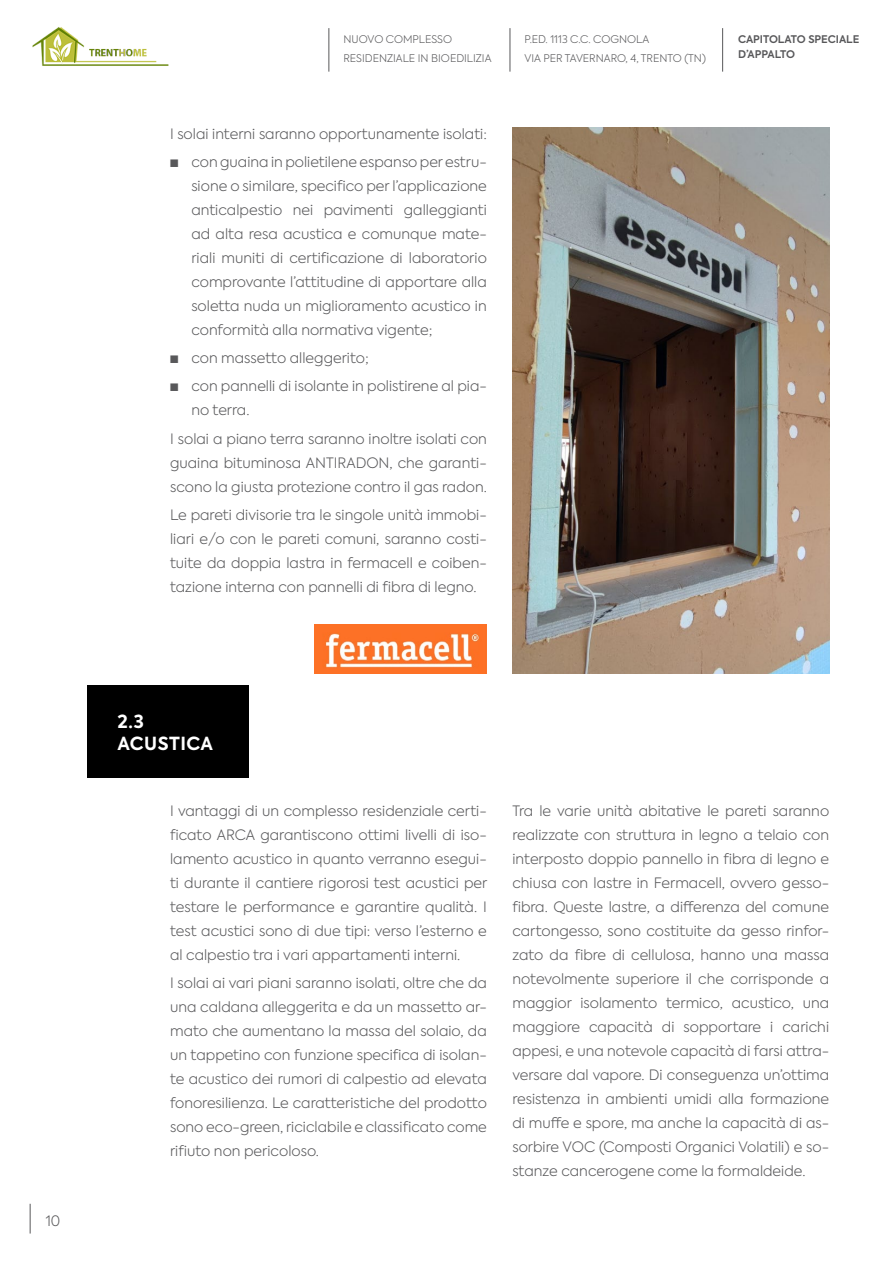
<style>
.page{position:relative;width:893px;height:1263px;background:#fff}
.page>*{position:absolute;margin:0;border:0;box-sizing:border-box;transform-origin:0 0}
.t1{font:700 18px/22.5px "Axiforma";letter-spacing:.03em;color:#fff}
.t2{font:300 14.25px/24px "Axiforma";color:#58585a;text-align:justify}
.t3{font:300 10.5px/19.2px "Axiforma";color:#58585a}
.t4{font:600 10.5px/15px "Axiforma";color:#58585a}
</style>
<div class="page">
<svg style="left:30px;top:1204px;width:1px;height:29px"></svg>
<hr style="left:510px;top:28px;width:1px;height:44px;background:#58585a">
<hr style="left:722px;top:28px;width:1px;height:44px;background:#58585a">
<hr style="left:328px;top:28px;width:1px;height:44px;background:#58585a">
<img style="left:32px;top:27px;width:137px;height:39px">
<img style="left:512px;top:128px;width:317px;height:546px">
<div style="left:88px;top:686px;width:161px;height:92px;background:#000"></div>
<img style="left:315px;top:625px;width:172px;height:49px">
<p class="t2" style="left:46px;top:1208px;width:16px">10</p>
<p class="t3" style="left:343px;top:30px;width:150px">NUOVO COMPLESSO<br>RESIDENZIALE IN BIOEDILIZIA</p>
<p class="t4" style="left:738px;top:32px;width:123px">CAPITOLATO SPECIALE<br>D’APPALTO</p>
<p class="t3" style="left:525px;top:30px;width:183px">P.ED. 1113 C.C. COGNOLA<br>VIA PER TAVERNARO, 4, TRENTO (TN)</p>
<p class="t2" style="left:170px;top:121px;width:318px">I solai interni saranno opportunamente isolati:</p>
<p class="t2" style="left:191px;top:150px;width:297px;text-indent:-21px">■ con guaina in polietilene espanso per estru&shy;sione o similare, specifico per l’applicazione anticalpestio nei pavimenti galleggianti ad alta resa acustica e comunque mate&shy;riali muniti di certificazione di laboratorio comprovante l’attitudine di apportare alla soletta nuda un miglioramento acustico in conformità alla normativa vigente;</p>
<p class="t2" style="left:170px;top:346px;width:200px">■ con massetto alleggerito;</p>
<p class="t2" style="left:191px;top:374px;width:297px;text-indent:-21px">■ con pannelli di isolante in polistirene al pia&shy;no terra.</p>
<p class="t2" style="left:170px;top:426px;width:318px">I solai a piano terra saranno inoltre isolati con guaina bituminosa ANTIRADON, che garanti&shy;scono la giusta protezione contro il gas radon.</p>
<p class="t2" style="left:170px;top:503px;width:318px">Le pareti divisorie tra le singole unità immobi&shy;liari e/o con le pareti comuni, saranno costi&shy;tuite da doppia lastra in fermacell e coiben&shy;tazione interna con pannelli di fibra di legno.</p>
<p class="t1" style="left:117px;top:710px;width:97px">2.3<br>ACUSTICA</p>
<p class="t2" style="left:170px;top:799px;width:319px">I vantaggi di un complesso residenziale certi&shy;ficato ARCA garantiscono ottimi livelli di iso&shy;lamento acustico in quanto verranno esegui&shy;ti durante il cantiere rigorosi test acustici per testare le performance e garantire qualità. I test acustici sono di due tipi: verso l’esterno e al calpestio tra i vari appartamenti interni.</p>
<p class="t2" style="left:170px;top:971px;width:318px">I solai ai vari piani saranno isolati, oltre che da una caldana alleggerita e da un massetto ar&shy;mato che aumentano la massa del solaio, da un tappetino con funzione specifica di isolan&shy;te acustico dei rumori di calpestio ad elevata fonoresilienza. Le caratteristiche del prodotto sono eco-green, riciclabile e classificato come rifiuto non pericoloso.</p>
<p class="t2" style="left:512px;top:799px;width:318px">Tra le varie unità abitative le pareti saranno realizzate con struttura in legno a telaio con interposto doppio pannello in fibra di legno e chiusa con lastre in Fermacell, ovvero gesso&shy;fibra. Queste lastre, a differenza del comune cartongesso, sono costituite da gesso rinfor&shy;zato da fibre di cellulosa, hanno una massa notevolmente superiore il che corrisponde a maggior isolamento termico, acustico, una maggiore capacità di sopportare i carichi appesi, e una notevole capacità di farsi attra&shy;versare dal vapore. Di conseguenza un’ottima resistenza in ambienti umidi alla formazione di muffe e spore, ma anche la capacità di as&shy;sorbire VOC (Composti Organici Volatili) e so&shy;stanze cancerogene come la formaldeide.</p>
</div>
